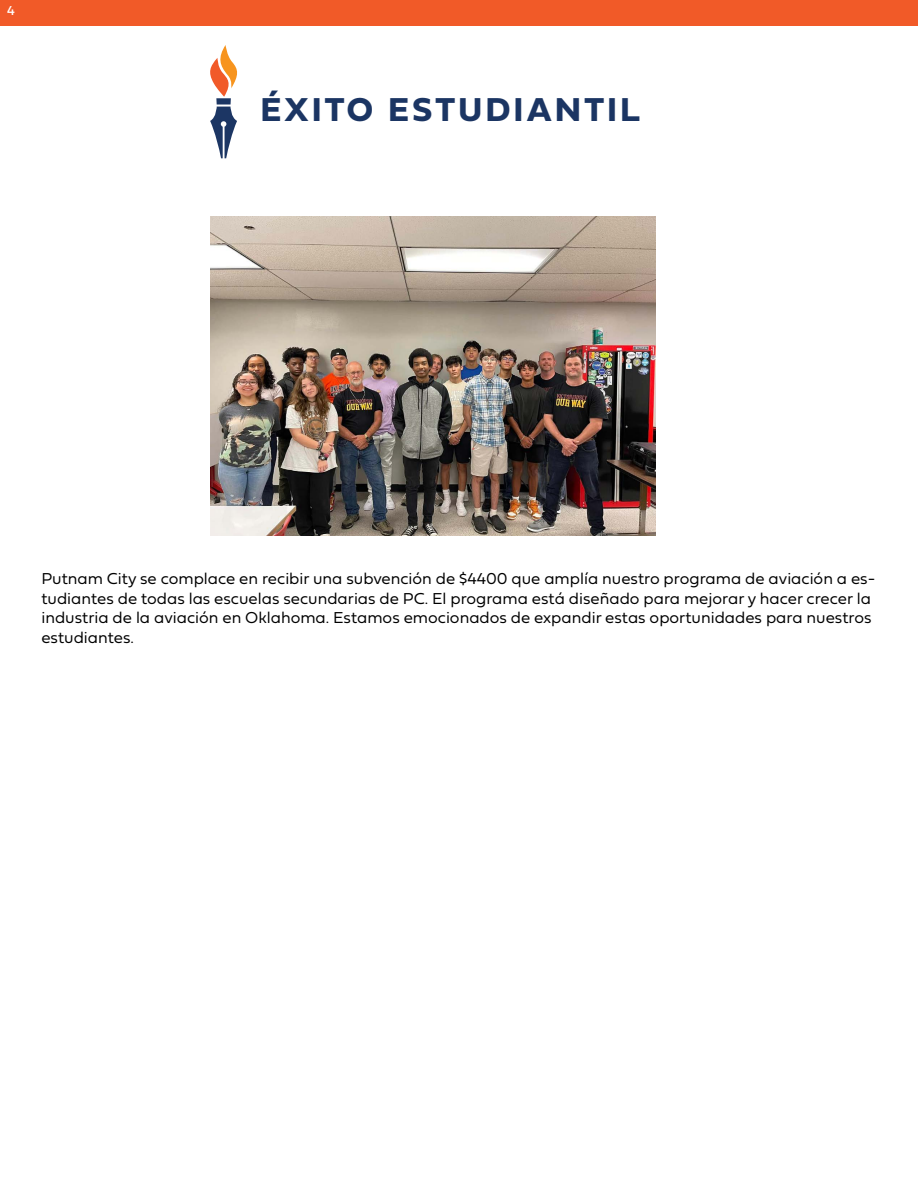
<style>
.page{position:relative;width:918px;height:1188px;background:#fff}
.page>*{position:absolute;margin:0;border:0;box-sizing:border-box;transform-origin:0 0}
.t1{font:34.5px "Fieldwork Geo Bold";letter-spacing:.1em;color:#1b3563}
.t2{font:16.5px/19.8px "Fieldwork Geo Light";color:#000}
.t3{font:13.5px "Fieldwork Geo Regular";color:#fff}
</style>
<div class="page">
<svg style="left:210px;top:45px;width:27px;height:113px"></svg>
<div style="left:0;top:0;width:918px;height:26px;background:#f15a28"></div>
<img style="left:211px;top:216px;width:445px;height:320px">
<p class="t3" style="left:7px;top:0;width:9px">4</p>
<h1 class="t1" style="left:261px;top:83px;width:380px">ÉXITO ESTUDIANTIL</h1>
<p class="t2" style="left:41px;top:568px;width:835px">Putnam City se complace en recibir una subvención de $4400 que amplía nuestro programa de aviación a es&shy;tudiantes de todas las escuelas secundarias de PC. El programa está diseñado para mejorar y hacer crecer la industria de la aviación en Oklahoma. Estamos emocionados de expandir estas oportunidades para nuestros estudiantes.</p>
</div>
